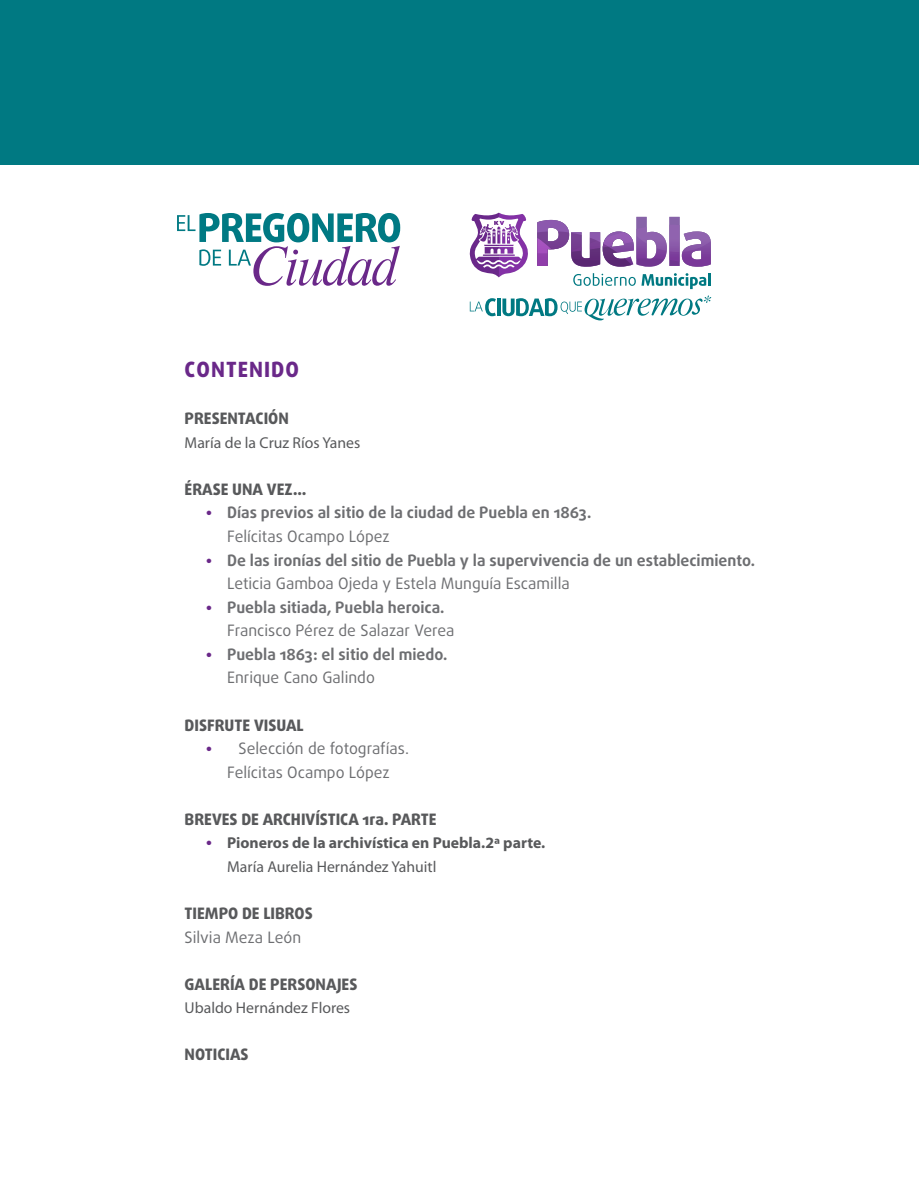
<style>
.page{position:relative;width:919px;height:1191px;background:#fff}
.page>*{position:absolute;margin:0;border:0;box-sizing:border-box;transform-origin:0 0}
.t1{font:800 21px "Daxline Pro";letter-spacing:.05em;color:#6a2889}
.t2{font:700 15.75px/23.5px "Daxline Pro";color:#6d6e71}
.t3{font:800 15.75px "Daxline Pro";color:#58595b}
.t4{font:700 15.75px/23.5px "Myriad Pro";color:#58595b}
.t5{font:15.75px/23.5px "Daxline Pro";color:#6d6e71;text-align:center}
.t6{font:15.75px "Myriad Pro";color:#58595b}
.s1{color:#6a2889}
.s2{font-weight:400}
.s3{font-weight:700;color:#6a2889}
.s4{font-family:"Daxline Pro";color:#6a2889}
</style>
<div class="page">
<hr style="left:918px;top:0;width:1px;height:164px;background:#6a2889">
<div style="left:0;top:0;width:918px;height:164px;background:#007982"></div>
<svg style="left:470px;top:298px;width:26px;height:18px"></svg>
<hr style="left:497px;top:298px;width:3px;height:18px;background:#007982">
<svg style="left:502px;top:295px;width:209px;height:25px"></svg>
<svg style="left:469px;top:213px;width:241px;height:76px"></svg>
<svg style="left:177px;top:213px;width:223px;height:73px"></svg>
<h1 class="t1" style="left:184px;top:355px;width:116px">CONTENIDO</h1>
<p class="t3" style="left:184px;top:408px;width:106px">PRESENTACIÓN</p>
<p class="t6" style="left:184px;top:433px;width:177px">María de la Cruz Ríos Yanes</p>
<p class="t3" style="left:184px;top:479px;width:123px">ÉRASE UNA VEZ…</p>
<p class="t2" style="left:227px;top:501px;width:365px;text-indent:-21px"><span class="s1">•</span> Días previos al sitio de la ciudad de Puebla en 1863.<br><span class="s2">Felícitas Ocampo López</span></p>
<p class="t2" style="left:227px;top:548px;width:529px;text-indent:-21px"><span class="s1">•</span> De las ironías del sitio de Puebla y la supervivencia de un establecimiento.<br><span class="s2">Leticia Gamboa Ojeda y Estela Munguía Escamilla</span></p>
<p class="t2" style="left:227px;top:595px;width:229px;text-indent:-21px"><span class="s1">•</span> Puebla sitiada, Puebla heroica.<br><span class="s2">Francisco Pérez de Salazar Verea</span></p>
<p class="t2" style="left:227px;top:642px;width:222px;text-indent:-21px"><span class="s1">•</span> Puebla 1863: el sitio del miedo.<br><span class="s2">Enrique Cano Galindo</span></p>
<p class="t3" style="left:184px;top:714px;width:121px">DISFRUTE VISUAL</p>
<p class="t5" style="left:206px;top:737px;width:205px"><span class="s3">•</span> Selección de fotografías.<br>Felícitas Ocampo López</p>
<p class="t3" style="left:184px;top:808px;width:253px">BREVES DE ARCHIVÍSTICA 1ra. PARTE</p>
<p class="t4" style="left:227px;top:830px;width:319px;text-indent:-21px"><span class="s4">•</span> Pioneros de la archivística en Puebla.2ª parte.<br><span class="s2">María Aurelia Hernández Yahuitl</span></p>
<p class="t3" style="left:184px;top:903px;width:130px">TIEMPO DE LIBROS</p>
<p class="t5" style="left:184px;top:925px;width:118px">Silvia Meza León</p>
<p class="t3" style="left:184px;top:973px;width:174px">GALERÍA DE PERSONAJES</p>
<p class="t6" style="left:184px;top:998px;width:167px">Ubaldo Hernández Flores</p>
<p class="t3" style="left:184px;top:1044px;width:65px">NOTICIAS</p>
</div>
